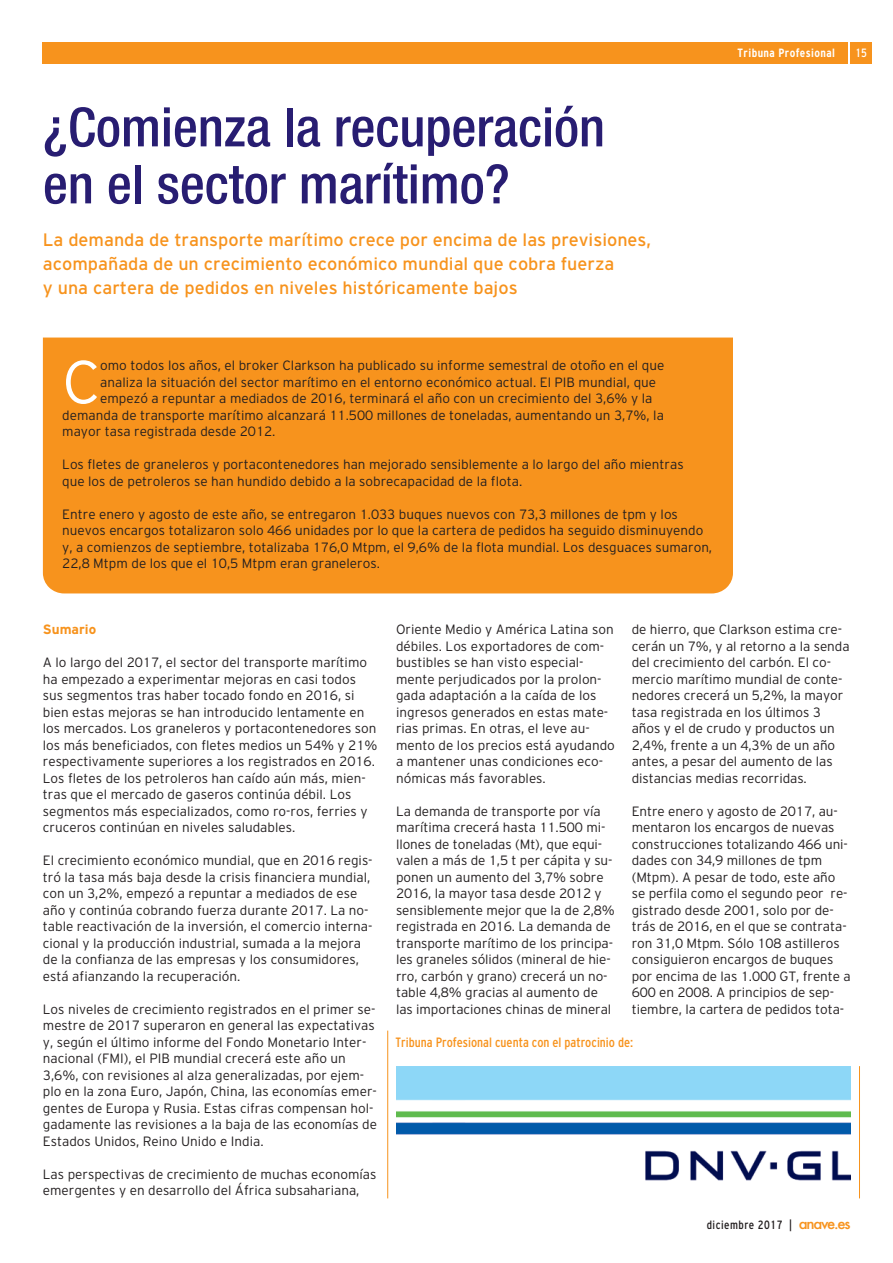
<style>
.page{position:relative;width:893px;height:1263px;background:#fff}
.page>*{position:absolute;margin:0;border:0;box-sizing:border-box;transform-origin:0 0}
.t1{font:300 60.6px "Civica 01";color:#fff}
.t2{font:500 condensed 54px/57px "Helvetica Neue LT Std";color:#281d72}
.t3{font:18px/24px "Civica 04";color:#f7931d}
.t4{font:300 13.5px/16.5px "Civica 01";color:#231f20}
.t5{font:condensed 13.5px "Civica 06";color:#f7931d}
.t6{font:700 13.5px "Civica 07";color:#f7931d}
.t7{font:condensed 12px "Civica 06";letter-spacing:.04em;color:#231f20}
.t8{font:700 condensed 12px "Civica 09";letter-spacing:.035em;color:#fff}
.t9{font:condensed 12px "Civica 06";color:#fff}
.s1{font-family:"Futura";font-weight:500;font-stretch:normal;font-size:14.85px;color:#f7931d}
</style>
<div class="page">
<div style="left:850px;top:43px;width:22px;height:21px;background:#f7931d"></div>
<div style="left:43px;top:43px;width:805px;height:21px;background:#f7931d"></div>
<div style="left:43px;top:337px;width:690px;height:256px;background:#f7931d"></div>
<hr style="left:387px;top:1030px;width:1px;height:168px;background:#f7931d">
<img style="left:396px;top:1067px;width:455px;height:114px">
<hr style="left:859px;top:1066px;width:1px;height:132px;background:#f7931d">
<h2 class="t2" style="left:43px;top:103px;width:564px">¿Comienza la recuperación en el sector marítimo?</h2>
<h3 class="t3" style="left:43px;top:228px;width:610px">La demanda de transporte marítimo crece por encima de las previsiones, acompañada de un crecimiento económico mundial que cobra fuerza<br>y una cartera de pedidos en niveles históricamente bajos</h3>
<h1 class="t1" style="left:62px;top:347px;width:40px">C</h1>
<p class="t4" style="left:100px;top:357px;width:566px">omo todos los años, el broker Clarkson ha publicado su informe semestral de otoño en el que</p>
<p class="t4" style="left:100px;top:374px;width:557px">analiza la situación del sector marítimo en el entorno económico actual. El PIB mundial, que</p>
<p class="t4" style="left:100px;top:390px;width:554px">empezó a repuntar a mediados de 2016, terminará el año con un crecimiento del 3,6% y la</p>
<p class="t4" style="left:62px;top:407px;width:603px">demanda de transporte marítimo alcanzará 11.500 millones de toneladas, aumentando un 3,7%, la</p>
<p class="t4" style="left:62px;top:423px;width:215px">mayor tasa registrada desde 2012.</p>
<p class="t4" style="left:62px;top:456px;width:623px">Los fletes de graneleros y portacontenedores han mejorado sensiblemente a lo largo del año mientras que los de petroleros se han hundido debido a la sobrecapacidad de la flota.</p>
<p class="t4" style="left:62px;top:506px;width:651px">Entre enero y agosto de este año, se entregaron 1.033 buques nuevos con 73,3 millones de tpm y los nuevos encargos totalizaron solo 466 unidades por lo que la cartera de pedidos ha seguido disminuyendo y, a comienzos de septiembre, totalizaba 176,0 Mtpm, el 9,6% de la flota mundial. Los desguaces sumaron, 22,8 Mtpm de los que el 10,5 Mtpm eran graneleros.</p>
<p class="t8" style="left:738px;top:46px;width:99px">Tribuna Profesional</p>
<p class="t9" style="left:855px;top:46px;width:13px">15</p>
<p class="t6" style="left:43px;top:622px;width:55px">Sumario</p>
<p class="t4" style="left:43px;top:654px;width:336px">A lo largo del 2017, el sector del transporte marítimo ha empezado a experimentar mejoras en casi todos sus segmentos tras haber tocado fondo en 2016, si bien estas mejoras se han introducido lentamente en los mercados. Los graneleros y portacontenedores son los más beneficiados, con fletes medios un 54% y 21% respectivamente superiores a los registrados en 2016.<br>Los fletes de los petroleros han caído aún más, mien&shy;tras que el mercado de gaseros continúa débil. Los segmentos más especializados, como ro-ros, ferries y cruceros continúan en niveles saludables.</p>
<p class="t4" style="left:43px;top:852px;width:331px">El crecimiento económico mundial, que en 2016 regis&shy;tró la tasa más baja desde la crisis financiera mundial, con un 3,2%, empezó a repuntar a mediados de ese año y continúa cobrando fuerza durante 2017. La no&shy;table reactivación de la inversión, el comercio interna&shy;cional y la producción industrial, sumada a la mejora de la confianza de las empresas y los consumidores, está afianzando la recuperación.</p>
<p class="t4" style="left:43px;top:1001px;width:336px">Los niveles de crecimiento registrados en el primer se&shy;mestre de 2017 superaron en general las expectativas y, según el último informe del Fondo Monetario Inter&shy;nacional (FMI), el PIB mundial crecerá este año un 3,6%, con revisiones al alza generalizadas, por ejem&shy;plo en la zona Euro, Japón, China, las economías emer&shy;gentes de Europa y Rusia. Estas cifras compensan hol&shy;gadamente las revisiones a la baja de las economías de Estados Unidos, Reino Unido e India.</p>
<p class="t4" style="left:43px;top:1166px;width:335px">Las perspectivas de crecimiento de muchas economías emergentes y en desarrollo del África subsahariana,</p>
<p class="t4" style="left:396px;top:621px;width:220px">Oriente Medio y América Latina son débiles. Los exportadores de com&shy;bustibles se han visto especial&shy;mente perjudicados por la prolon&shy;gada adaptación a la caída de los ingresos generados en estas mate&shy;rias primas. En otras, el leve au&shy;mento de los precios está ayudando a mantener unas condiciones eco&shy;nómicas más favorables.</p>
<p class="t4" style="left:396px;top:803px;width:220px">La demanda de transporte por vía marítima crecerá hasta 11.500 mi&shy;llones de toneladas (Mt), que equi&shy;valen a más de 1,5 t per cápita y su&shy;ponen un aumento del 3,7% sobre 2016, la mayor tasa desde 2012 y sensiblemente mejor que la de 2,8% registrada en 2016. La demanda de transporte marítimo de los principa&shy;les graneles sólidos (mineral de hie&shy;rro, carbón y grano) crecerá un no&shy;table 4,8% gracias al aumento de las importaciones chinas de mineral</p>
<p class="t4" style="left:632px;top:621px;width:219px">de hierro, que Clarkson estima cre&shy;cerán un 7%, y al retorno a la senda del crecimiento del carbón. El co&shy;mercio marítimo mundial de conte&shy;nedores crecerá un 5,2%, la mayor tasa registrada en los últimos 3 años y el de crudo y productos un<br>2,4%, frente a un 4,3% de un año antes, a pesar del aumento de las distancias medias recorridas.</p>
<p class="t4" style="left:632px;top:803px;width:220px">Entre enero y agosto de 2017, au&shy;mentaron los encargos de nuevas construcciones totalizando 466 uni&shy;dades con 34,9 millones de tpm (Mtpm). A pesar de todo, este año se perfila como el segundo peor re&shy;gistrado desde 2001, solo por de&shy;trás de 2016, en el que se contrata&shy;ron 31,0 Mtpm. Sólo 108 astilleros consiguieron encargos de buques por encima de las 1.000 GT, frente a 600 en 2008. A principios de sep&shy;tiembre, la cartera de pedidos tota-</p>
<p class="t5" style="left:396px;top:1034px;width:239px">Tribuna Profesional cuenta con el patrocinio de:</p>
<p class="t7" style="left:707px;top:1217px;width:145px">diciembre 2017 | <span class="s1">anave.es</span></p>
</div>
